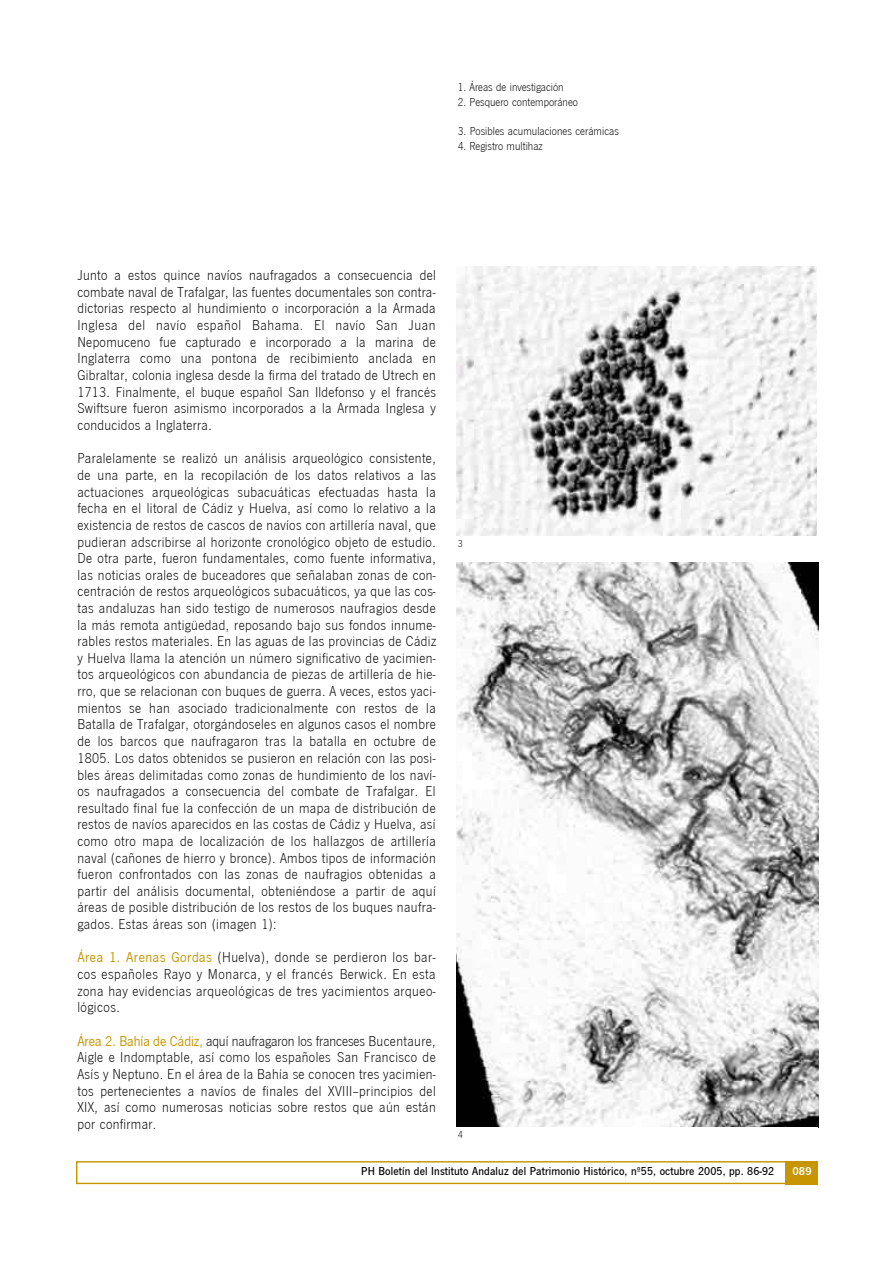
<style>
.page{position:relative;width:893px;height:1263px;background:#fff}
.page>*{position:absolute;margin:0;border:0;box-sizing:border-box;transform-origin:0 0}
.t1{font:14.7px/16.6px "News Got T Lig";letter-spacing:.025em;color:#000;text-align:justify}
.t2{font:11.85px "News Got T Lig";letter-spacing:.005em;color:#000}
.t3{font:11.85px "News Got T Med";letter-spacing:.01em;color:#000}
.t4{font:700 11.85px "News Got T Dem";color:#fff}
.t5{font:10.5px "News Got T Lig";color:#000}
.s1{font-family:"News Got T";color:#c69500}
</style>
<div class="page">
<svg style="left:76px;top:1161px;width:710px;height:23px"></svg>
<div style="left:786px;top:1161px;width:32px;height:23px;background:#c69500"></div>
<img style="left:456px;top:267px;width:360px;height:269px">
<img style="left:456px;top:562px;width:362px;height:565px">
<p class="t2" style="left:458px;top:80px;width:107px">1. Áreas de investigación</p>
<p class="t2" style="left:458px;top:95px;width:122px">2. Pesquero contemporáneo</p>
<p class="t2" style="left:458px;top:125px;width:162px">3. Posibles acumulaciones cerámicas</p>
<p class="t2" style="left:458px;top:139px;width:86px">4. Registro multihaz</p>
<p class="t1" style="left:77px;top:267px;width:360px">Junto a estos quince navíos naufragados a consecuencia del combate naval de Trafalgar, las fuentes documentales son contra&shy;dictorias respecto al hundimiento o incorporación a la Armada Inglesa del navío español Bahama. El navío San Juan Nepomuceno fue capturado e incorporado a la marina de Inglaterra como una pontona de recibimiento anclada en Gibraltar, colonia inglesa desde la firma del tratado de Utrech en 1713. Finalmente, el buque español San Ildefonso y el francés Swiftsure fueron asimismo incorporados a la Armada Inglesa y conducidos a Inglaterra.</p>
<p class="t1" style="left:77px;top:450px;width:360px">Paralelamente se realizó un análisis arqueológico consistente, de una parte, en la recopilación de los datos relativos a las actuaciones arqueológicas subacuáticas efectuadas hasta la fecha en el litoral de Cádiz y Huelva, así como lo relativo a la existencia de restos de cascos de navíos con artillería naval, que pudieran adscribirse al horizonte cronológico objeto de estudio.<br>De otra parte, fueron fundamentales, como fuente informativa, las noticias orales de buceadores que señalaban zonas de con&shy;centración de restos arqueológicos subacuáticos, ya que las cos&shy;tas andaluzas han sido testigo de numerosos naufragios desde la más remota antigüedad, reposando bajo sus fondos innume&shy;rables restos materiales. En las aguas de las provincias de Cádiz y Huelva llama la atención un número significativo de yacimien&shy;tos arqueológicos con abundancia de piezas de artillería de hie&shy;rro, que se relacionan con buques de guerra. A veces, estos yaci&shy;mientos se han asociado tradicionalmente con restos de la Batalla de Trafalgar, otorgándoseles en algunos casos el nombre de los barcos que naufragaron tras la batalla en octubre de 1805. Los datos obtenidos se pusieron en relación con las posi&shy;bles áreas delimitadas como zonas de hundimiento de los naví&shy;os naufragados a consecuencia del combate de Trafalgar. El resultado final fue la confección de un mapa de distribución de restos de navíos aparecidos en las costas de Cádiz y Huelva, así como otro mapa de localización de los hallazgos de artillería naval (cañones de hierro y bronce). Ambos tipos de información fueron confrontados con las zonas de naufragios obtenidas a partir del análisis documental, obteniéndose a partir de aquí áreas de posible distribución de los restos de los buques naufra&shy;gados. Estas áreas son (imagen 1):</p>
<p class="t1" style="left:77px;top:949px;width:360px"><span class="s1">Área 1. Arenas Gordas</span> (Huelva), donde se perdieron los bar&shy;cos españoles Rayo y Monarca, y el francés Berwick. En esta zona hay evidencias arqueológicas de tres yacimientos arqueo&shy;lógicos.</p>
<p class="t1" style="left:77px;top:1032px;width:360px"><span class="s1">Área 2. Bahía de Cádiz,</span> aquí naufragaron los franceses Bucentaure, Aigle e Indomptable, así como los españoles San Francisco de Asís y Neptuno. En el área de la Bahía se conocen tres yacimien&shy;tos pertenecientes a navíos de finales del XVIII–principios del XIX, así como numerosas noticias sobre restos que aún están por confirmar.</p>
<p class="t5" style="left:458px;top:537px;width:6px">3</p>
<p class="t5" style="left:458px;top:1128px;width:6px">4</p>
<p class="t3" style="left:361px;top:1165px;width:414px">PH Boletín del Instituto Andaluz del Patrimonio Histórico, nº55, octubre 2005, pp. 86-92</p>
<p class="t4" style="left:792px;top:1164px;width:21px">089</p>
</div>
